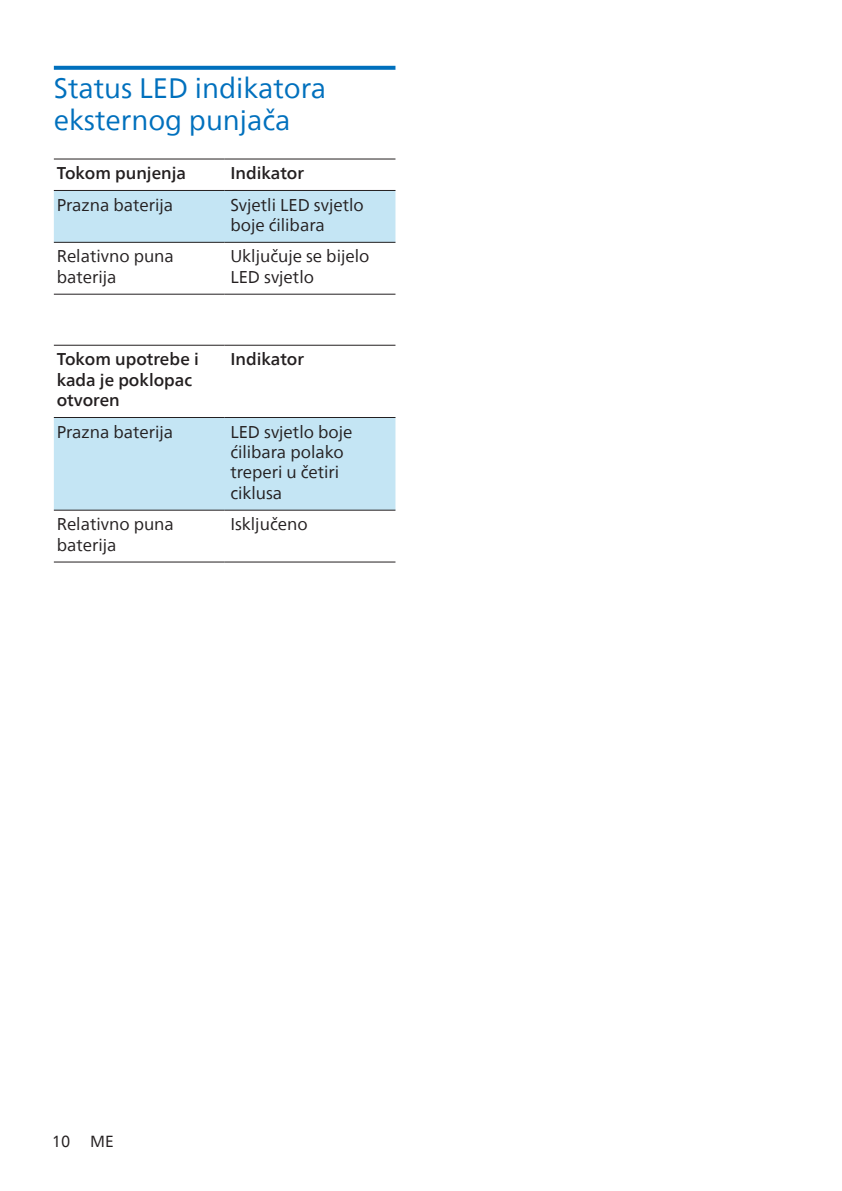
<style>
.page{position:relative;width:842px;height:1191px;background:#fff}
.page>*{position:absolute;margin:0;border:0;box-sizing:border-box;transform-origin:0 0}
.heading2{font:28px/32px "Neue Frutiger World";color:#0070bd}
.Body_Text{font:17px/20.4px "Neue Frutiger World";color:#231f20}
.Body_Text-2{font:500 17px/20.4px "Neue Frutiger World";color:#231f20}
.t1{font:16px "Neue Frutiger World";color:#231f20}
</style>
<div class="page">
<svg style="left:54px;top:66px;width:341px;height:4px"></svg>
<svg style="left:54px;top:191px;width:341px;height:318px"></svg>
<svg style="left:54px;top:510px;width:341px;height:1px"></svg>
<hr style="left:54px;top:158px;width:171px;height:1px;background:#231f20">
<hr style="left:225px;top:158px;width:170px;height:1px;background:#231f20">
<hr style="left:54px;top:190px;width:171px;height:1px;background:#231f20">
<hr style="left:225px;top:190px;width:170px;height:1px;background:#231f20">
<hr style="left:54px;top:242px;width:171px;height:1px;background:#231f20">
<hr style="left:225px;top:242px;width:170px;height:1px;background:#231f20">
<hr style="left:54px;top:294px;width:171px;height:1px;background:#231f20">
<hr style="left:225px;top:294px;width:170px;height:1px;background:#231f20">
<hr style="left:54px;top:345px;width:171px;height:1px;background:#231f20">
<hr style="left:225px;top:345px;width:170px;height:1px;background:#231f20">
<hr style="left:54px;top:417px;width:171px;height:1px;background:#231f20">
<hr style="left:225px;top:417px;width:170px;height:1px;background:#231f20">
<hr style="left:54px;top:509px;width:171px;height:1px;background:#231f20">
<hr style="left:225px;top:509px;width:170px;height:1px;background:#231f20">
<hr style="left:54px;top:561px;width:171px;height:1px;background:#231f20">
<hr style="left:225px;top:561px;width:170px;height:1px;background:#231f20">
<p class="heading2" style="left:54px;top:73px;width:274px">Status LED indikatora eksternog punjača</p>
<p class="Body_Text-2" style="left:57px;top:163px;width:131px">Tokom punjenja</p>
<p class="Body_Text-2" style="left:230px;top:163px;width:75px">Indikator</p>
<p class="Body_Text" style="left:57px;top:195px;width:118px">Prazna baterija</p>
<p class="Body_Text" style="left:230px;top:195px;width:135px">Svjetli LED svjetlo boje ćilibara</p>
<p class="Body_Text" style="left:57px;top:246px;width:119px">Relativno puna baterija</p>
<p class="Body_Text" style="left:230px;top:246px;width:141px">Uključuje se bijelo<br>LED svjetlo</p>
<p class="Body_Text-2" style="left:57px;top:349px;width:144px">Tokom upotrebe i kada je poklopac otvoren</p>
<p class="Body_Text-2" style="left:230px;top:349px;width:75px">Indikator</p>
<p class="Body_Text" style="left:57px;top:422px;width:118px">Prazna baterija</p>
<p class="Body_Text" style="left:230px;top:422px;width:124px">LED svjetlo boje ćilibara polako treperi u četiri ciklusa</p>
<p class="Body_Text" style="left:57px;top:514px;width:119px">Relativno puna baterija</p>
<p class="Body_Text" style="left:230px;top:514px;width:79px">Isključeno</p>
<p class="t1" style="left:52px;top:1128px;width:64px">10 ME</p>
</div>
